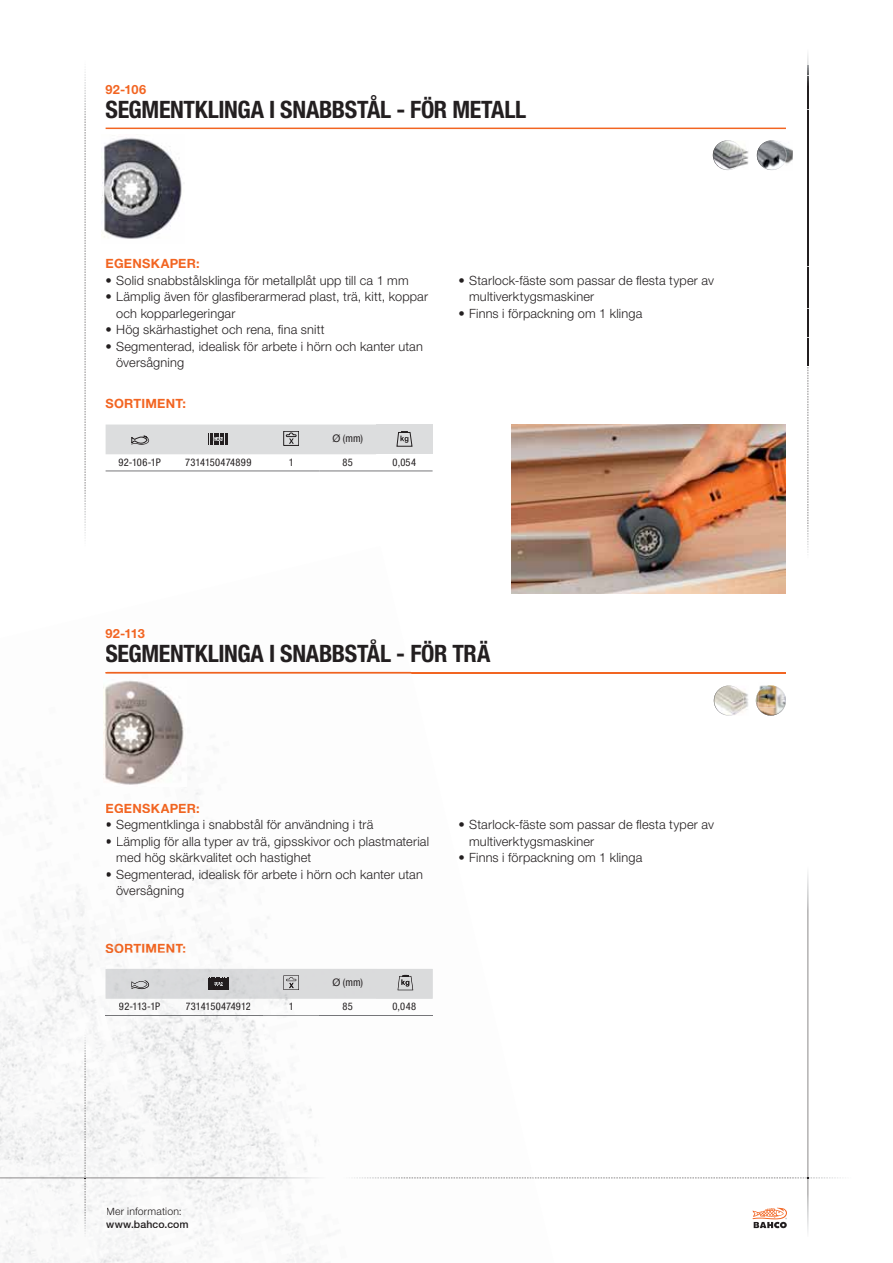
<style>
.page{position:relative;width:893px;height:1263px;background:#fff}
.page>*{position:absolute;margin:0;border:0;box-sizing:border-box;transform-origin:0 0}
.t1{font:700 condensed 24px "Helvetica Neue LT Std";letter-spacing:-.015em;color:#231f20}
.t2{font:300 12.75px/16.5px "Helvetica Neue LT Std";letter-spacing:.015em;color:#231f20}
.t3{font:700 12.75px "Helvetica Neue LT Std";letter-spacing:.02em;color:#f26522}
.t4{font:700 12.75px "Helvetica Neue LT Std";letter-spacing:.015em;color:#f06521}
.t5{font:condensed 10.5px "Helvetica Neue LT Std";letter-spacing:.015em;color:#231f20}
.t6{font:300 10.5px "Helvetica Neue LT Std";letter-spacing:.015em;color:#231f20}
.t7{font:500 10.5px "Helvetica Neue LT Std";letter-spacing:.005em;color:#231f20}
.s1{font-stretch:normal}
.s2{color:#f06521}
.s3{color:#ef6421}
</style>
<div class="page">
<img style="left:808px;top:56px;width:1px;height:494px">
<div style="left:376px;top:424px;width:57px;height:30px;background:#dcddde"></div>
<hr style="left:106px;top:471px;width:213px;height:1px;background:#77787b">
<hr style="left:319px;top:471px;width:114px;height:1px;background:#77787b">
<svg style="left:106px;top:424px;width:270px;height:30px"></svg>
<hr style="left:106px;top:128px;width:680px;height:1px;background:#f26522">
<svg style="left:808px;top:66px;width:1px;height:300px"></svg>
<img style="left:102px;top:137px;width:80px;height:102px">
<img style="left:743px;top:148px;width:6px;height:18px">
<img style="left:713px;top:140px;width:30px;height:29px">
<img style="left:767px;top:140px;width:20px;height:24px">
<img style="left:757px;top:141px;width:29px;height:29px">
<img style="left:511px;top:424px;width:275px;height:170px">
<img style="left:756px;top:686px;width:30px;height:30px">
<img style="left:758px;top:685px;width:18px;height:8px">
<hr style="left:106px;top:672px;width:680px;height:1px;background:#f26522">
<img style="left:744px;top:692px;width:4px;height:18px">
<img style="left:714px;top:685px;width:30px;height:31px">
<img style="left:714px;top:700px;width:15px;height:16px">
<img style="left:85px;top:337px;width:1px;height:199px">
<img style="left:808px;top:876px;width:1px;height:353px">
<svg style="left:397px;top:431px;width:15px;height:15px"></svg>
<svg style="left:752px;top:1208px;width:35px;height:20px"></svg>
<img style="left:598px;top:1178px;width:240px;height:1px">
<img style="left:0;top:802px;width:281px;height:461px">
<img style="left:0;top:1033px;width:56px;height:230px">
<img style="left:18px;top:671px;width:401px;height:124px">
<img style="left:106px;top:672px;width:305px;height:1px">
<img style="left:376px;top:969px;width:57px;height:30px">
<img style="left:106px;top:1015px;width:327px;height:1px">
<svg style="left:106px;top:969px;width:270px;height:41px"></svg>
<img style="left:104px;top:679px;width:83px;height:107px">
<img style="left:85px;top:1032px;width:1px;height:205px">
<svg style="left:398px;top:975px;width:15px;height:15px"></svg>
<img style="left:106px;top:943px;width:79px;height:10px">
<img style="left:106px;top:803px;width:93px;height:10px">
<svg style="left:107px;top:822px;width:4px;height:5px"></svg>
<img style="left:117px;top:819px;width:164px;height:13px">
<svg style="left:107px;top:839px;width:4px;height:4px"></svg>
<img style="left:117px;top:836px;width:164px;height:12px">
<img style="left:117px;top:853px;width:164px;height:12px">
<svg style="left:107px;top:872px;width:4px;height:4px"></svg>
<img style="left:117px;top:869px;width:164px;height:12px">
<img style="left:117px;top:885px;width:66px;height:13px">
<img style="left:107px;top:1208px;width:75px;height:7px">
<img style="left:106px;top:1220px;width:82px;height:8px">
<img style="left:354px;top:1178px;width:180px;height:1px">
<img style="left:0;top:1178px;width:312px;height:1px">
<p class="t3" style="left:106px;top:85px;width:42px">92-106</p>
<h1 class="t1" style="left:106px;top:96px;width:422px">SEGMENTKLINGA I SNABBSTÅL - FÖR METALL</h1>
<p class="t3" style="left:106px;top:259px;width:96px">EGENSKAPER:</p>
<p class="t2" style="left:106px;top:273px;width:305px">• Solid snabbstålsklinga för metallplåt upp till ca 1 mm</p>
<p class="t2" style="left:116px;top:290px;width:313px;text-indent:-11px">• Lämplig även för glasfiberarmerad plast, trä, kitt, koppar och kopparlegeringar</p>
<p class="t2" style="left:106px;top:323px;width:221px">• Hög skärhastighet och rena, fina snitt</p>
<p class="t2" style="left:116px;top:339px;width:308px;text-indent:-11px">• Segmenterad, idealisk för arbete i hörn och kanter utan översågning</p>
<p class="t3" style="left:106px;top:399px;width:82px">SORTIMENT:</p>
<p class="t5" style="left:332px;top:432px;width:32px"><span class="s1">Ø</span> (mm)</p>
<p class="t5" style="left:118px;top:456px;width:44px">92-106-1P</p>
<p class="t5" style="left:185px;top:456px;width:68px">7314150474899</p>
<p class="t5" style="left:289px;top:456px;width:7px">1</p>
<p class="t5" style="left:343px;top:456px;width:12px">85</p>
<p class="t5" style="left:393px;top:456px;width:25px">0,054</p>
<p class="t2" style="left:469px;top:273px;width:246px;text-indent:-11px">• Starlock-fäste som passar de flesta typer av multiverktygsmaskiner</p>
<p class="t2" style="left:459px;top:306px;width:185px">• Finns i förpackning om 1 klinga</p>
<p class="t3" style="left:106px;top:629px;width:41px">92-113</p>
<h1 class="t1" style="left:106px;top:640px;width:386px">SEGMENTKLINGA I SNABBSTÅL - FÖR TRÄ</h1>
<p class="t3" style="left:106px;top:803px;width:96px">EGENSK<span class="s2">APER:</span></p>
<p class="t2" style="left:106px;top:818px;width:269px">• Segmentklinga i snabbstål för användning i trä</p>
<p class="t2" style="left:116px;top:834px;width:314px;text-indent:-11px">• Lämplig för alla typer av trä, gipsskivor och plastmaterial med hög skärkvalitet och hastighet</p>
<p class="t2" style="left:116px;top:867px;width:308px;text-indent:-11px">• Segmenterad, idealisk för arbete i hörn och kanter utan översågning</p>
<p class="t4" style="left:106px;top:943px;width:82px"><span class="s3">SO</span>RTIM<span class="s3">EN</span>T:</p>
<p class="t5" style="left:332px;top:977px;width:32px"><span class="s1">Ø</span> (mm)</p>
<p class="t5" style="left:119px;top:1000px;width:43px">92-113-1P</p>
<p class="t5" style="left:186px;top:1000px;width:67px">7314150474912</p>
<p class="t5" style="left:289px;top:1000px;width:7px">1</p>
<p class="t5" style="left:343px;top:1000px;width:12px">85</p>
<p class="t5" style="left:392px;top:1000px;width:25px">0,048</p>
<p class="t2" style="left:469px;top:818px;width:246px;text-indent:-11px">• Starlock-fäste som passar de flesta typer av multiverktygsmaskiner</p>
<p class="t2" style="left:459px;top:851px;width:185px">• Finns i förpackning om 1 klinga</p>
<p class="t6" style="left:106px;top:1208px;width:77px">Mer information:</p>
<p class="t7" style="left:106px;top:1218px;width:84px">www.bahco.com</p>
</div>
